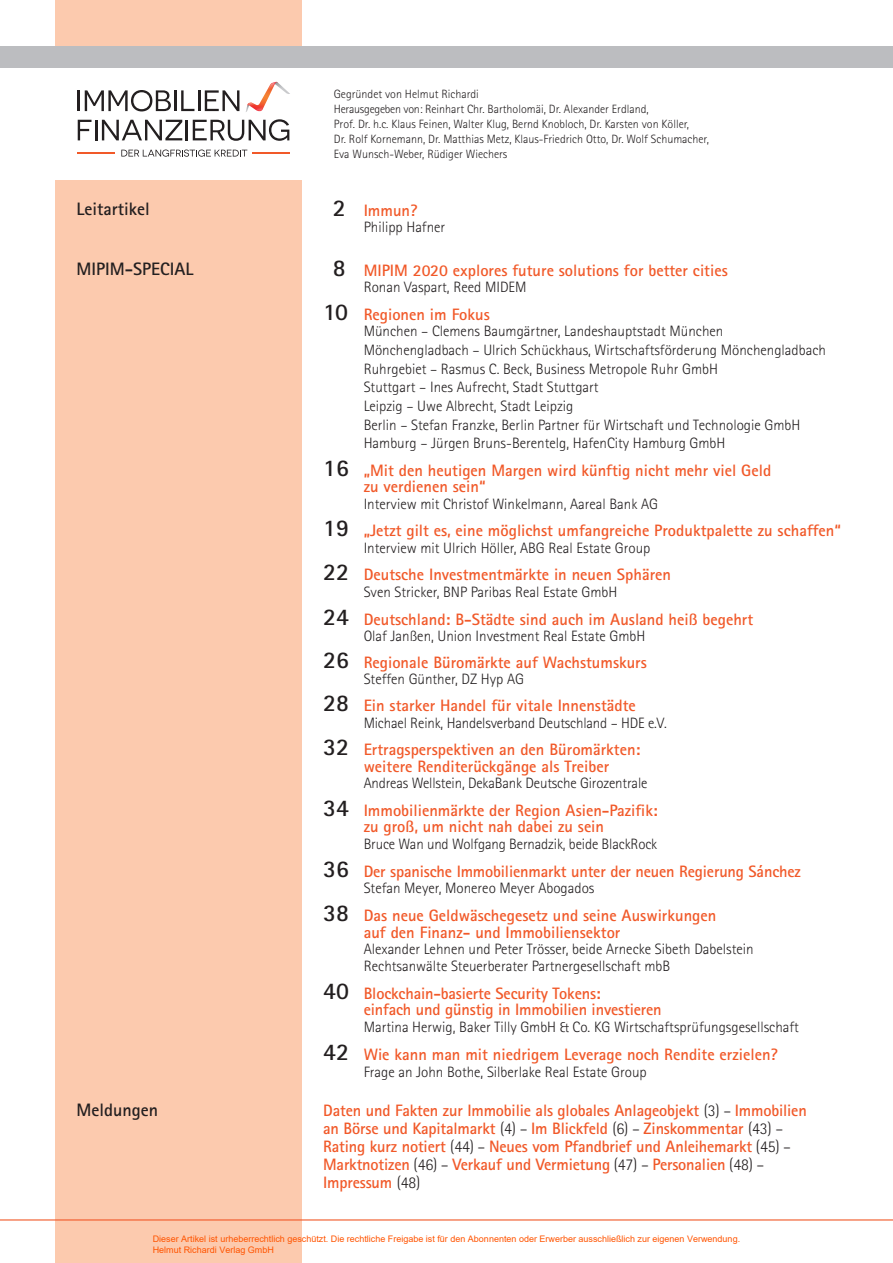
<style>
.page{position:relative;width:893px;height:1263px;background:#fff}
.page>*{position:absolute;margin:0;border:0;box-sizing:border-box;transform-origin:0 0}
.t1{font:700 18px "Rotis Sans Serif";color:#231f20}
.t2{font:700 16.5px/16.5px "Rotis Sans Serif";color:#f15929}
.t3{font:300 15px/18.6px "Rotis Sans Serif";color:#231f20}
.t4{font:300 12px/15px "Rotis Sans Serif";color:#231f20}
.t5{font:9px/10.8px "Arial";color:#ff5400}
.s1{font-size:24px;color:#231f20}
.s2{font-weight:300;color:#231f20}
</style>
<div class="page">
<div style="left:55px;top:0;width:247px;height:1263px;background:#fccaae"></div>
<hr style="left:0;top:1219px;width:893px;height:1px;background:#f15929">
<div style="left:43px;top:60px;width:273px;height:120px;background:#fff"></div>
<svg style="left:78px;top:120px;width:14px;height:20px"></svg>
<hr style="left:95px;top:120px;width:2px;height:20px;background:#231f20">
<svg style="left:102px;top:120px;width:80px;height:20px"></svg>
<hr style="left:186px;top:120px;width:2px;height:20px;background:#231f20">
<svg style="left:193px;top:119px;width:96px;height:22px"></svg>
<svg style="left:121px;top:150px;width:126px;height:7px"></svg>
<hr style="left:78px;top:152px;width:37px;height:2px;background:#f15929">
<hr style="left:252px;top:152px;width:38px;height:2px;background:#f15929">
<hr style="left:78px;top:90px;width:2px;height:21px;background:#231f20">
<svg style="left:85px;top:90px;width:86px;height:21px"></svg>
<hr style="left:174px;top:90px;width:3px;height:21px;background:#231f20">
<svg style="left:181px;top:90px;width:13px;height:21px"></svg>
<hr style="left:198px;top:90px;width:2px;height:21px;background:#231f20">
<svg style="left:205px;top:90px;width:34px;height:21px"></svg>
<svg style="left:246px;top:81px;width:44px;height:31px"></svg>
<div style="left:0;top:47px;width:893px;height:21px;background:#bcbdc0"></div>
<p class="t1" style="left:77px;top:198px;width:75px">Leitartikel</p>
<p class="t4" style="left:334px;top:87px;width:377px">Gegründet von Helmut Richardi<br>Herausgegeben von: Reinhart Chr. Bartholomäi, Dr. Alexander Erdland,<br>Prof. Dr. h.c. Klaus Feinen, Walter Klug, Bernd Knobloch, Dr. Karsten von Köller,<br>Dr. Rolf Kornemann, Dr. Matthias Metz, Klaus-Friedrich Otto, Dr. Wolf Schumacher, Eva Wunsch-Weber, Rüdiger Wiechers</p>
<p class="t2" style="left:333px;top:201px;width:86px"><span class="s1">2</span> Immun?</p>
<p class="t3" style="left:364px;top:218px;width:83px">Philipp Hafner</p>
<p class="t1" style="left:77px;top:258px;width:118px">MIPIM-SPECIAL</p>
<p class="t2" style="left:333px;top:261px;width:396px"><span class="s1">8</span> MIPIM 2020 explores future solutions for better cities</p>
<p class="t3" style="left:364px;top:278px;width:165px">Ronan Vaspart, Reed MIDEM</p>
<p class="t2" style="left:323px;top:306px;width:168px"><span class="s1">10</span> Regionen im Fokus</p>
<p class="t3" style="left:364px;top:322px;width:464px">München – Clemens Baumgärtner, Landeshauptstadt München Mönchengladbach – Ulrich Schückhaus, Wirtschaftsförderung Mönchengladbach Ruhrgebiet – Rasmus C. Beck, Business Metropole Ruhr GmbH<br>Stuttgart – Ines Aufrecht, Stadt Stuttgart<br>Leipzig – Uwe Albrecht, Stadt Leipzig<br>Berlin – Stefan Franzke, Berlin Partner für Wirtschaft und Technologie GmbH Hamburg – Jürgen Bruns-Berentelg, HafenCity Hamburg GmbH</p>
<p class="t2" style="left:364px;top:462px;width:409px;text-indent:-40px"><span class="s1">16</span> „Mit den heutigen Margen wird künftig nicht mehr viel Geld zu verdienen sein“</p>
<p class="t3" style="left:364px;top:494px;width:296px">Interview mit Christof Winkelmann, Aareal Bank AG</p>
<p class="t2" style="left:323px;top:522px;width:519px"><span class="s1">19</span> „Jetzt gilt es, eine möglichst umfangreiche Produktpalette zu schaffen“</p>
<p class="t3" style="left:364px;top:538px;width:288px">Interview mit Ulrich Höller, ABG Real Estate Group</p>
<p class="t2" style="left:323px;top:566px;width:349px"><span class="s1">22</span> Deutsche Investmentmärkte in neuen Sphären</p>
<p class="t3" style="left:364px;top:582px;width:255px">Sven Stricker, BNP Paribas Real Estate GmbH</p>
<p class="t2" style="left:323px;top:610px;width:432px"><span class="s1">24</span> Deutschland: B-Städte sind auch im Ausland heiß begehrt</p>
<p class="t3" style="left:364px;top:627px;width:283px">Olaf Janßen, Union Investment Real Estate GmbH</p>
<p class="t2" style="left:323px;top:654px;width:325px"><span class="s1">26</span> Regionale Büromärkte auf Wachstumskurs</p>
<p class="t3" style="left:364px;top:670px;width:162px">Steffen Günther, DZ Hyp AG</p>
<p class="t2" style="left:323px;top:697px;width:314px"><span class="s1">28</span> Ein starker Handel für vitale Innenstädte</p>
<p class="t3" style="left:364px;top:713px;width:305px">Michael Reink, Handelsverband Deutschland – HDE e.V.</p>
<p class="t2" style="left:323px;top:741px;width:319px;text-align:center"><span class="s1">32</span> Ertragsperspektiven an den Büromärkten: weitere Renditerückgänge als Treiber</p>
<p class="t3" style="left:364px;top:774px;width:285px">Andreas Wellstein, DekaBank Deutsche Girozentrale</p>
<p class="t2" style="left:364px;top:801px;width:296px;text-indent:-40px"><span class="s1">34</span> Immobilienmärkte der Region Asien-Pazifik: zu groß, um nicht nah dabei zu sein</p>
<p class="t3" style="left:364px;top:834px;width:295px">Bruce Wan und Wolfgang Bernadzik, beide BlackRock</p>
<p class="t2" style="left:323px;top:863px;width:479px"><span class="s1">36</span> Der spanische Immobilienmarkt unter der neuen Regierung Sánchez</p>
<p class="t3" style="left:364px;top:879px;width:232px">Stefan Meyer, Monereo Meyer Abogados</p>
<p class="t2" style="left:364px;top:907px;width:354px;text-indent:-40px"><span class="s1">38</span> Das neue Geldwäschegesetz und seine Auswirkungen auf den Finanz- und Immobiliensektor</p>
<p class="t3" style="left:364px;top:941px;width:391px;line-height:16.5px">Alexander Lehnen und Peter Trösser, beide Arnecke Sibeth Dabelstein<br>Rechtsanwälte Steuerberater Partnergesellschaft mbB</p>
<p class="t2" style="left:364px;top:985px;width:299px;text-indent:-40px"><span class="s1">40</span> Blockchain-basierte Security Tokens:<br>einfach und günstig in Immobilien investieren</p>
<p class="t3" style="left:364px;top:1017px;width:437px">Martina Herwig, Baker Tilly GmbH &amp; Co. KG Wirtschaftsprüfungsgesellschaft</p>
<p class="t1" style="left:77px;top:1098px;width:83px">Meldungen</p>
<p class="t2" style="left:323px;top:1046px;width:456px"><span class="s1">42</span> Wie kann man mit niedrigem Leverage noch Rendite erzielen?</p>
<p class="t3" style="left:364px;top:1062px;width:285px">Frage an John Bothe, Silberlake Real Estate Group</p>
<p class="t2" style="left:323px;top:1100px;width:485px;line-height:18px">Daten und Fakten zur Immobilie als globales Anlageobjekt <span class="s2">(3) –</span> Immobilien an Börse und Kapitalmarkt <span class="s2">(4) –</span> Im Blickfeld <span class="s2">(6) –</span> Zinskommentar <span class="s2">(43) – </span>Rating kurz notiert <span class="s2">(44) –</span> Neues vom Pfandbrief und Anleihemarkt <span class="s2">(45) – </span>Marktnotizen <span class="s2">(46) –</span> Verkauf und Vermietung <span class="s2">(47) –</span> Personalien <span class="s2">(48) – </span>Impressum <span class="s2">(48)</span></p>
<p class="t5" style="left:153px;top:1233px;width:589px">Dieser Artikel ist urheberrechtlich geschützt. Die rechtliche Freigabe ist für den Abonnenten oder Erwerber ausschließlich zur eigenen Verwendung.<br>Helmut Richardi Verlag GmbH</p>
</div>
